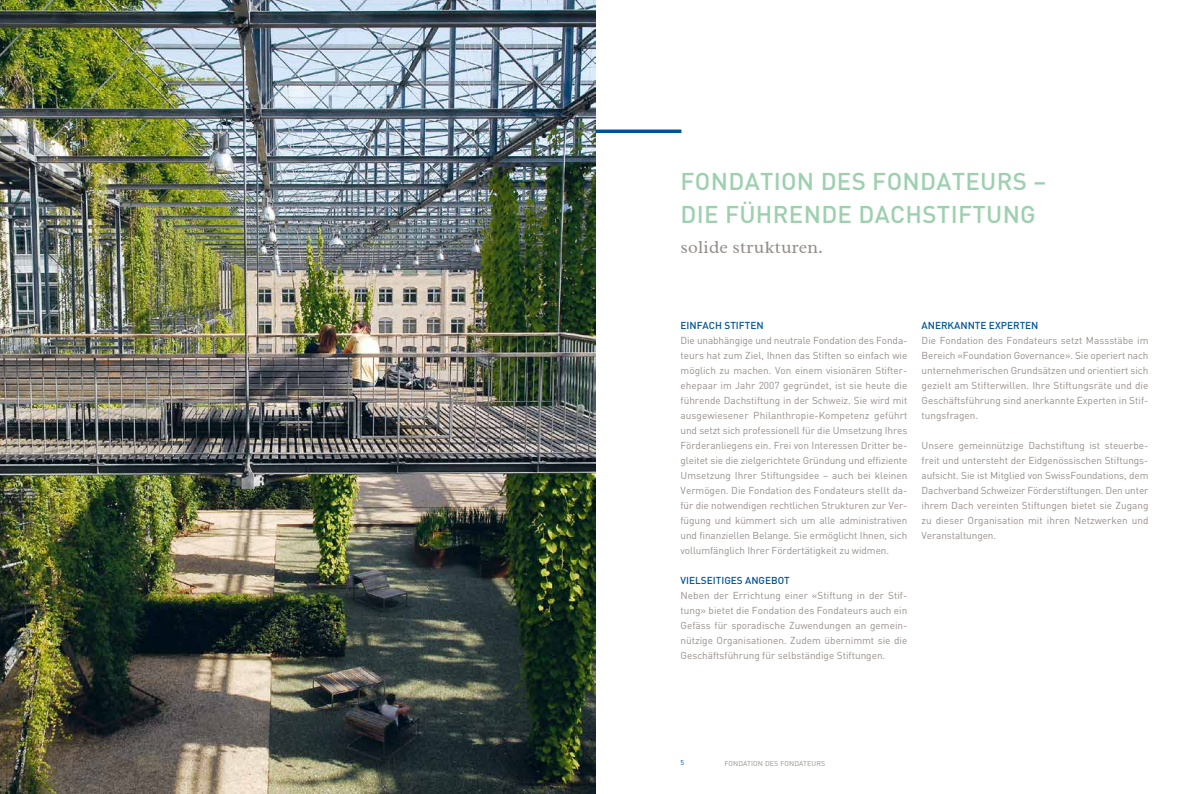
<style>
.page{position:relative;width:1191px;height:794px;background:#fff}
.page>*{position:absolute;margin:0;border:0;box-sizing:border-box;transform-origin:0 0}
.t1{font:500 24px/33px "DIN";letter-spacing:.015em;color:#9dd0ae}
.t2{font:18px "Radley";letter-spacing:.01em;color:#978f8b}
.t3{font:10px/15px "DIN";color:#978f8b;text-align:justify}
.t4{font:500 10px "DIN";color:#005496}
.t5{font:7px "DIN";letter-spacing:.02em;color:#978f8b}
.t6{font:7px "DIN";color:#005496}
</style>
<div class="page">
<img style="left:0;top:0;width:595px;height:794px">
<svg style="left:595px;top:129px;width:86px;height:4px"></svg>
<h1 class="t1" style="left:680px;top:164px;width:367px">FONDATION DES FONDATEURS –<br>DIE FÜHRENDE DACHSTIFTUNG</h1>
<h2 class="t2" style="left:680px;top:236px;width:144px">solide strukturen.</h2>
<p class="t4" style="left:680px;top:319px;width:85px">EINFACH STIFTEN</p>
<p class="t3" style="left:680px;top:332px;width:228px">Die unabhängige und neutrale Fondation des Fonda&shy;teurs hat zum Ziel, Ihnen das Stiften so einfach wie möglich zu machen. Von einem visionären Stifter&shy;ehepaar im Jahr 2007 gegründet, ist sie heute die führende Dachstiftung in der Schweiz. Sie wird mit ausgewiesener Philanthropie-Kompetenz geführt und setzt sich professionell für die Umsetzung Ihres Förderanliegens ein. Frei von Interessen Dritter be&shy;gleitet sie die zielgerichtete Gründung und effiziente Umsetzung Ihrer Stiftungsidee – auch bei kleinen Vermögen. Die Fondation des Fondateurs stellt da&shy;für die notwendigen rechtlichen Strukturen zur Ver&shy;fügung und kümmert sich um alle administrativen und finanziellen Belange. Sie ermöglicht Ihnen, sich vollumfänglich Ihrer Fördertätigkeit zu widmen.</p>
<p class="t4" style="left:680px;top:574px;width:111px">VIELSEITIGES ANGEBOT</p>
<p class="t3" style="left:680px;top:587px;width:228px">Neben der Errichtung einer «Stiftung in der Stif&shy;tung» bietet die Fondation des Fondateurs auch ein Gefäss für sporadische Zuwendungen an gemein&shy;nützige Organisationen. Zudem übernimmt sie die Geschäftsführung für selbständige Stiftungen.</p>
<p class="t4" style="left:921px;top:319px;width:118px">ANERKANNTE EXPERTEN</p>
<p class="t3" style="left:921px;top:332px;width:228px">Die Fondation des Fondateurs setzt Massstäbe im Bereich «Foundation Governance». Sie operiert nach unternehmerischen Grundsätzen und orientiert sich gezielt am Stifterwillen. Ihre Stiftungsräte und die Geschäftsführung sind anerkannte Experten in Stif&shy;tungsfragen.</p>
<p class="t3" style="left:921px;top:437px;width:228px">Unsere gemeinnützige Dachstiftung ist steuerbe&shy;freit und untersteht der Eidgenössischen Stiftungs&shy;aufsicht. Sie ist Mitglied von SwissFoundations, dem Dachverband Schweizer Förderstiftungen. Den unter ihrem Dach vereinten Stiftungen bietet sie Zugang zu dieser Organisation mit ihren Netzwerken und Veranstaltungen.</p>
<p class="t6" style="left:680px;top:758px;width:5px">5</p>
<p class="t5" style="left:724px;top:759px;width:102px">FONDATION DES FONDATEURS</p>
</div>
